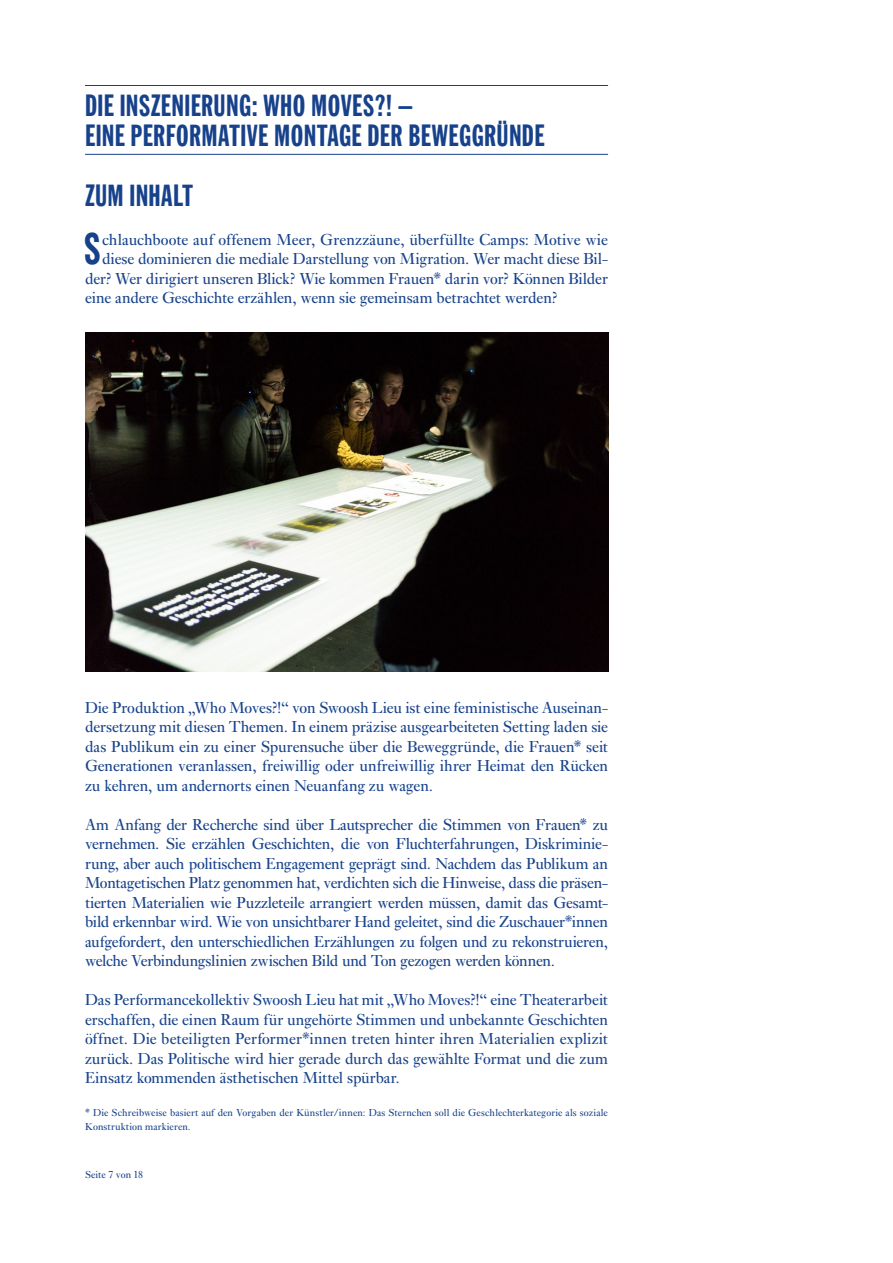
<style>
.page{position:relative;width:893px;height:1263px;background:#fff}
.page>*{position:absolute;margin:0;border:0;box-sizing:border-box;transform-origin:0 0}
.t1{font:43.95px "Kammer";color:#17428b}
.t2{font:30px/30px "Kammer";letter-spacing:.01em;color:#17428b}
.t3{font:16.5px/19.5px "Ehrhardt MT Std";letter-spacing:-.005em;color:#17428b;text-align:justify}
.t4{font:10.5px/13.5px "Ehrhardt MT Std";letter-spacing:.01em;color:#17428b}
</style>
<div class="page">
<hr style="left:85px;top:85px;width:523px;height:1px;background:#17428b">
<hr style="left:85px;top:154px;width:523px;height:1px;background:#17428b">
<img style="left:85px;top:332px;width:523px;height:340px">
<h2 class="t2" style="left:85px;top:90px;width:461px">DIE INSZENIERUNG: WHO MOVES?! –<br>EINE PERFORMATIVE MONTAGE DER BEWEGGRÜNDE</h2>
<h2 class="t2" style="left:85px;top:180px;width:110px">ZUM INHALT</h2>
<h1 class="t1" style="left:84px;top:224px;width:19px">S</h1>
<p class="t3" style="left:102px;top:229px;width:507px">chlauchboote auf offenem Meer, Grenzzäune, überfüllte Camps: Motive wie</p>
<p class="t3" style="left:102px;top:249px;width:507px">diese dominieren die mediale Darstellung von Migration. Wer macht diese Bil-</p>
<p class="t3" style="left:85px;top:268px;width:524px">der? Wer dirigiert unseren Blick? Wie kommen Frauen* darin vor? Können Bilder</p>
<p class="t3" style="left:85px;top:288px;width:474px">eine andere Geschichte erzählen, wenn sie gemeinsam betrachtet werden?</p>
<p class="t3" style="left:85px;top:697px;width:525px">Die Produktion „Who Moves?!“ von Swoosh Lieu ist eine feministische Auseinan&shy;dersetzung mit diesen Themen. In einem präzise ausgearbeiteten Setting laden sie das Publikum ein zu einer Spurensuche über die Beweggründe, die Frauen* seit Generationen veranlassen, freiwillig oder unfreiwillig ihrer Heimat den Rücken zu kehren, um andernorts einen Neuanfang zu wagen.</p>
<p class="t3" style="left:85px;top:814px;width:525px">Am Anfang der Recherche sind über Lautsprecher die Stimmen von Frauen* zu vernehmen. Sie erzählen Geschichten, die von Fluchterfahrungen, Diskriminie&shy;rung, aber auch politischem Engagement geprägt sind. Nachdem das Publikum an Montagetischen Platz genommen hat, verdichten sich die Hinweise, dass die präsen&shy;tierten Materialien wie Puzzleteile arrangiert werden müssen, damit das Gesamt&shy;bild erkennbar wird. Wie von unsichtbarer Hand geleitet, sind die Zuschauer*innen aufgefordert, den unterschiedlichen Erzählungen zu folgen und zu rekonstruieren, welche Verbindungslinien zwischen Bild und Ton gezogen werden können.</p>
<p class="t3" style="left:85px;top:990px;width:525px">Das Performancekollektiv Swoosh Lieu hat mit „Who Moves?!“ eine Theaterarbeit erschaffen, die einen Raum für ungehörte Stimmen und unbekannte Geschichten öffnet. Die beteiligten Performer*innen treten hinter ihren Materialien explizit zurück. Das Politische wird hier gerade durch das gewählte Format und die zum Einsatz kommenden ästhetischen Mittel spürbar.</p>
<p class="t4" style="left:85px;top:1106px;width:524px">* Die Schreibweise basiert auf den Vorgaben der Künstler/innen: Das Sternchen soll die Geschlechterkategorie als soziale<br>Konstruktion markieren.</p>
<p class="t4" style="left:85px;top:1167px;width:60px">Seite 7 von 18</p>
</div>
